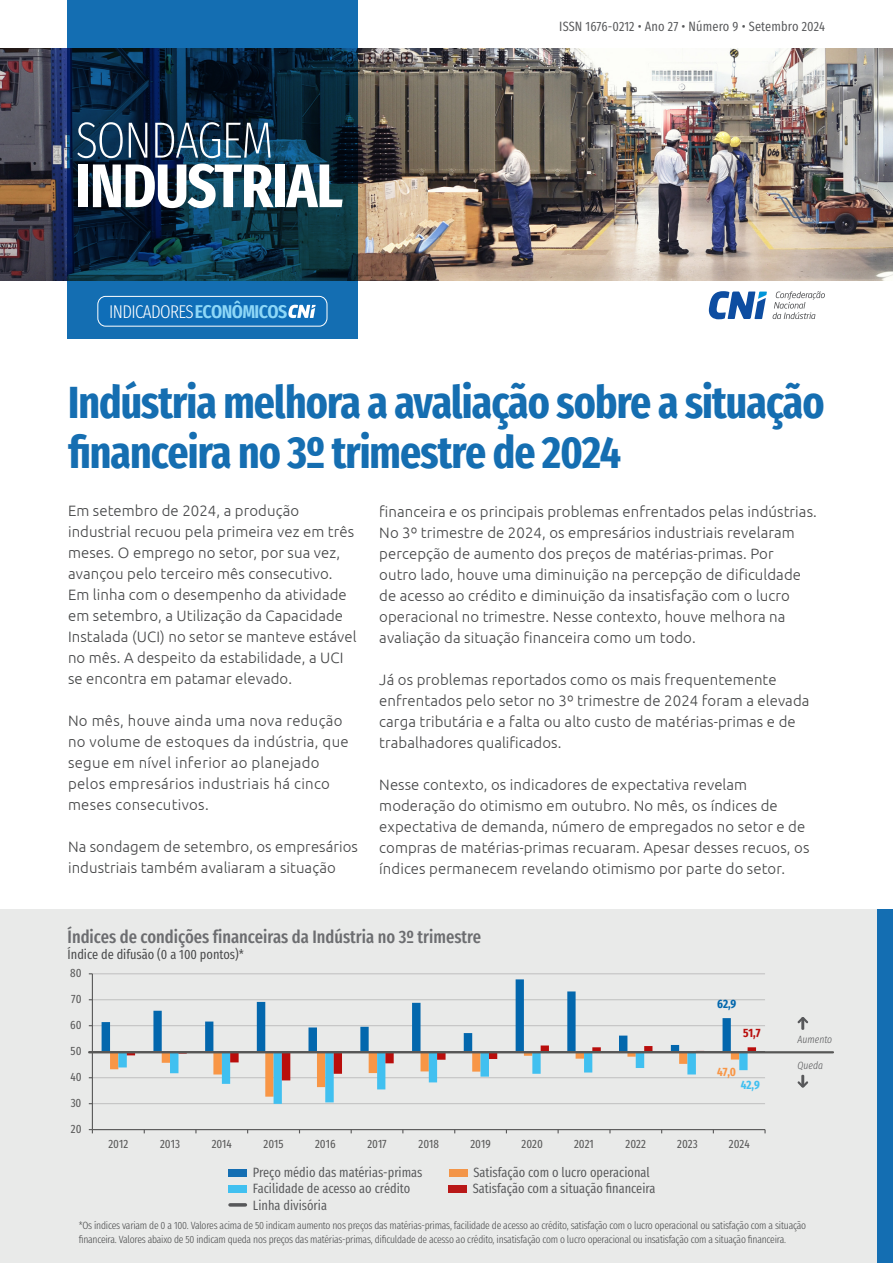
<style>
.page{position:relative;width:893px;height:1263px;background:#fff}
.page>*{position:absolute;margin:0;border:0;box-sizing:border-box;transform-origin:0 0}
.t1{font:700 61.5px "Fira Sans Compressed";letter-spacing:-.015em;color:#fff}
.t2{font:200 51px "Fira Sans Compressed";letter-spacing:-.03em;color:#fff}
.TITULO_principal{font:700 45px/49.5px "Fira Sans Compressed";letter-spacing:-.02em;color:#156eb1}
.t3{font:300 18.45px "Fira Sans Compressed";letter-spacing:-.035em;color:#fff}
.GRA_TAB_-Título_cinza_escuro{font:500 18px "Fira Sans Compressed";color:#6c6d70}
.TEXTO_corrido{font:300 15px/21px "Ubuntu";letter-spacing:.005em;color:#454647}
.t4{font:15px "Fira Sans Compressed";color:#454647}
.inGRA_legendas{font:13.5px "Fira Sans Compressed";color:#57585a}
.Cabeçalho_topo_págs{font:13.5px "Fira Sans Compressed";letter-spacing:.01em;color:#57585a}
.GRA_TAB_-Título_cinza_escuro-2{font:13.5px "Fira Sans Compressed";color:#454647}
.t5{font:12px "Fira Sans Compressed";color:#595959}
.t6{font:700 12px "Fira Sans Compressed";color:#0367ad}
.t7{font:700 12px "Fira Sans Compressed";color:#f89646}
.t8{font:700 12px "Fira Sans Compressed";color:#41c0f0}
.t9{font:700 12px "Fira Sans Compressed";color:#b90e0c}
.GRA_TAB_-_NOTAS{font:300 10.5px/13.5px "Fira Sans Compressed";letter-spacing:-.02em;color:#454647}
.inGRA_legendas-2{font:italic 300 10.5px "Fira Sans Compressed";color:#57585a}
.s1{font-weight:600;color:#8dd7f7}
</style>
<div class="page">
<img style="left:0;top:49px;width:893px;height:232px">
<svg style="left:68px;top:0;width:290px;height:338px;background:#0b3b5d"></svg>
<div style="left:0;top:909px;width:893px;height:353px;background:#e9eae9"></div>
<div style="left:877px;top:909px;width:16px;height:353px;background:#146eb2"></div>
<svg style="left:797px;top:1017px;width:11px;height:13px"></svg>
<svg style="left:797px;top:1075px;width:11px;height:12px"></svg>
<div style="left:98px;top:296px;width:229px;height:30px;background:#0f6eb8;border-radius:8px"></div>
<div style="left:97px;top:296px;width:230px;height:31px;border:1px solid #fff;border-radius:8px"></div>
<svg style="left:288px;top:305px;width:28px;height:13px"></svg>
<svg style="left:773px;top:291px;width:52px;height:28px"></svg>
<svg style="left:709px;top:291px;width:58px;height:28px"></svg>
<hr style="left:92px;top:973px;width:673px;height:1px;background:#bfbfbf">
<hr style="left:92px;top:999px;width:673px;height:1px;background:#bfbfbf">
<hr style="left:92px;top:1025px;width:673px;height:1px;background:#bfbfbf">
<hr style="left:92px;top:1077px;width:673px;height:1px;background:#bfbfbf">
<hr style="left:92px;top:1103px;width:673px;height:1px;background:#bfbfbf">
<svg style="left:102px;top:979px;width:629px;height:72px"></svg>
<svg style="left:110px;top:1045px;width:646px;height:59px"></svg>
<hr style="left:92px;top:974px;width:1px;height:155px;background:#595959">
<hr style="left:92px;top:1129px;width:673px;height:1px;background:#595959">
<hr style="left:89px;top:1051px;width:744px;height:2px;background:#575756">
<div style="left:228px;top:1169px;width:19px;height:7px;background:#146eb2"></div>
<div style="left:449px;top:1169px;width:19px;height:7px;background:#f39548"></div>
<div style="left:228px;top:1185px;width:19px;height:8px;background:#41c0f0"></div>
<div style="left:448px;top:1185px;width:19px;height:8px;background:#b91818"></div>
<hr style="left:230px;top:1203px;width:15px;height:3px;background:#57585a">
<p class="t2" style="left:76px;top:104px;width:200px">SONDAGEM</p>
<p class="t1" style="left:76px;top:135px;width:269px">INDUSTRIAL</p>
<p class="t3" style="left:109px;top:298px;width:179px">INDICADORES<span class="s1">ECONÔMICOS</span></p>
<p class="Cabeçalho_topo_págs" style="left:559px;top:16px;width:267px">ISSN 1676-0212 • Ano 27 • Número 9 • Setembro 2024</p>
<p class="TITULO_principal" style="left:68px;top:375px;width:758px">Indústria melhora a avaliação sobre a situação financeira no 3º trimestre de 2024</p>
<p class="TEXTO_corrido" style="left:68px;top:499px;width:290px">Em setembro de 2024, a produção industrial recuou pela primeira vez em três meses. O emprego no setor, por sua vez, avançou pelo terceiro mês consecutivo.<br>Em linha com o desempenho da atividade em setembro, a Utilização da Capacidade Instalada (UCI) no setor se manteve estável no mês. A despeito da estabilidade, a UCI se encontra em patamar elevado.</p>
<p class="TEXTO_corrido" style="left:68px;top:709px;width:282px">No mês, houve ainda uma nova redução no volume de estoques da indústria, que segue em nível inferior ao planejado pelos empresários industriais há cinco meses consecutivos.</p>
<p class="TEXTO_corrido" style="left:68px;top:835px;width:291px">Na sondagem de setembro, os empresários industriais também avaliaram a situação</p>
<p class="TEXTO_corrido" style="left:379px;top:500px;width:439px">financeira e os principais problemas enfrentados pelas indústrias.<br>No 3º trimestre de 2024, os empresários industriais revelaram percepção de aumento dos preços de matérias-primas. Por<br>outro lado, houve uma diminuição na percepção de dificuldade de acesso ao crédito e diminuição da insatisfação com o lucro operacional no trimestre. Nesse contexto, houve melhora na avaliação da situação financeira como um todo.</p>
<p class="TEXTO_corrido" style="left:379px;top:668px;width:432px">Já os problemas reportados como os mais frequentemente enfrentados pelo setor no 3º trimestre de 2024 foram a elevada carga tributária e a falta ou alto custo de matérias-primas e de trabalhadores qualificados.</p>
<p class="TEXTO_corrido" style="left:379px;top:773px;width:432px">Nesse contexto, os indicadores de expectativa revelam moderação do otimismo em outubro. No mês, os índices de expectativa de demanda, número de empregados no setor e de compras de matérias-primas recuaram. Apesar desses recuos, os índices permanecem revelando otimismo por parte do setor.</p>
<p class="GRA_TAB_-Título_cinza_escuro" style="left:68px;top:922px;width:415px">Índices de condições financeiras da Indústria no 3º trimestre</p>
<p class="GRA_TAB_-Título_cinza_escuro-2" style="left:68px;top:944px;width:178px">Índice de difusão (0 a 100 pontos)*</p>
<p class="t5" style="left:70px;top:964px;width:13px">80</p>
<p class="t5" style="left:71px;top:990px;width:12px">70</p>
<p class="t5" style="left:70px;top:1016px;width:13px">60</p>
<p class="t5" style="left:71px;top:1042px;width:12px">50</p>
<p class="t5" style="left:70px;top:1068px;width:13px">40</p>
<p class="t5" style="left:71px;top:1094px;width:12px">30</p>
<p class="t5" style="left:71px;top:1120px;width:12px">20</p>
<p class="t6" style="left:717px;top:994px;width:21px">62,9</p>
<p class="t9" style="left:743px;top:1023px;width:19px">51,7</p>
<p class="t7" style="left:717px;top:1062px;width:21px">47,0</p>
<p class="t8" style="left:741px;top:1075px;width:21px">42,9</p>
<p class="t5" style="left:108px;top:1135px;width:21px">2012</p>
<p class="t5" style="left:160px;top:1135px;width:21px">2013</p>
<p class="t5" style="left:212px;top:1135px;width:22px">2014</p>
<p class="t5" style="left:264px;top:1135px;width:22px">2015</p>
<p class="t5" style="left:315px;top:1135px;width:22px">2016</p>
<p class="t5" style="left:367px;top:1135px;width:21px">2017</p>
<p class="t5" style="left:419px;top:1135px;width:22px">2018</p>
<p class="t5" style="left:470px;top:1135px;width:22px">2019</p>
<p class="t5" style="left:522px;top:1135px;width:23px">2020</p>
<p class="t5" style="left:574px;top:1135px;width:21px">2021</p>
<p class="t5" style="left:626px;top:1135px;width:22px">2022</p>
<p class="t5" style="left:677px;top:1135px;width:22px">2023</p>
<p class="t5" style="left:729px;top:1135px;width:22px">2024</p>
<p class="inGRA_legendas" style="left:253px;top:1162px;width:171px">Preço médio das matérias-primas</p>
<p class="inGRA_legendas" style="left:473px;top:1162px;width:178px">Satisfação com o lucro operacional</p>
<p class="inGRA_legendas" style="left:253px;top:1178px;width:159px">Facilidade de acesso ao crédito</p>
<p class="inGRA_legendas" style="left:473px;top:1178px;width:184px">Satisfação com a situação financeira</p>
<p class="inGRA_legendas" style="left:253px;top:1195px;width:76px">Linha divisória</p>
<p class="inGRA_legendas-2" style="left:798px;top:1032px;width:36px">Aumento</p>
<p class="inGRA_legendas-2" style="left:798px;top:1058px;width:27px">Queda</p>
<p class="GRA_TAB_-_NOTAS" style="left:79px;top:1219px;width:729px">*Os índices variam de 0 a 100. Valores acima de 50 indicam aumento nos preços das matérias-primas, facilidade de acesso ao crédito, satisfação com o lucro operacional ou satisfação com a situação financeira. Valores abaixo de 50 indicam queda nos preços das matérias-primas, dificuldade de acesso ao crédito, insatisfação com o lucro operacional ou insatisfação com a situação financeira.</p>
<p class="t4" style="left:444px;top:1219px;width:7px">1</p>
</div>
